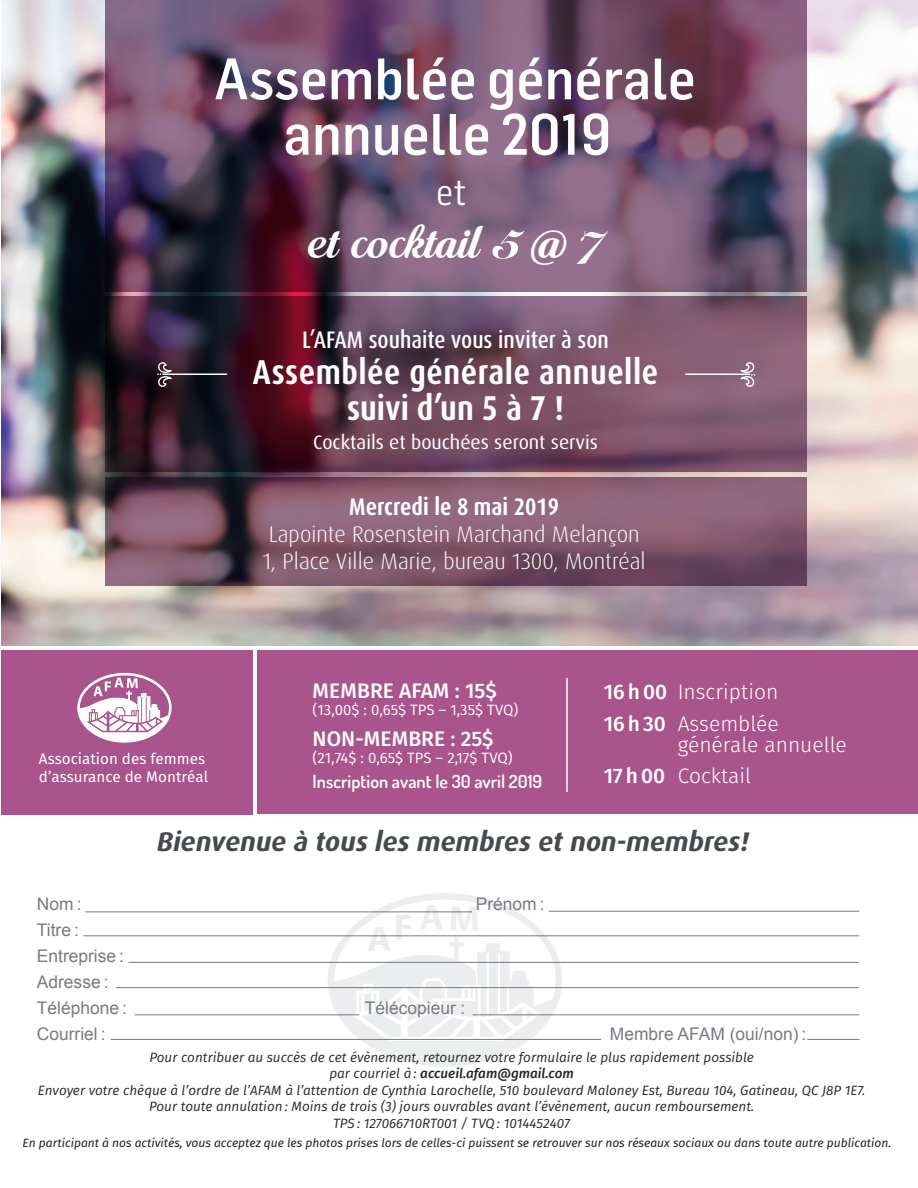
<style>
.page{position:relative;width:918px;height:1188px;background:#fff}
.page>*{position:absolute;margin:0;border:0;box-sizing:border-box;transform-origin:0 0}
.t1{font:500 57.15px/55.5px "Flama Semicondensed";color:#fff;text-align:center}
.t2{font:49.05px "Quincho Script PERSONALUSE";color:#fff}
.t3{font:36.9px "Flama Semicondensed";color:#fff}
.t4{font:700 condensed 34.5px/36px "Dax Pro";letter-spacing:.015em;color:#fff;text-align:center}
.t5{font:italic 700 27px "Dax Pro";color:#434b4d}
.t6{font:500 condensed 24px "Dax Pro";color:#fff}
.t7{font:700 condensed 24px "Dax Pro";color:#fff}
.t8{font:300 22.5px/27px "Dax Pro";color:#fff}
.t9{font:300 21px/31.5px "Fira Sans";color:#fff}
.t10{font:500 21px "Fira Sans";color:#fff}
.t11{font:19.5px "Dax Pro";color:#fff}
.t12{font:600 18px "Dosis";color:#fff}
.t13{font:17.4px/26.1px "Arial";color:#767b80}
.t14{font:15.15px/18.1px "Fira Sans";color:#fff}
.t15{font:15px "Fira Sans";color:#fff}
.t16{font:italic 13.5px/16.5px "Fira Sans";color:#212727;text-align:center}
.t17{font:italic 12px "Fira Sans";color:#231f20}
.s1{font-family:"Snell Roundhand";font-weight:900;font-size:51.6px}
.s2{font-family:"Snell Roundhand";font-weight:900}
.s3{font-weight:500}
</style>
<div class="page">
<img style="left:1px;top:1px;width:917px;height:644px">
<svg style="left:106px;top:0;width:701px;height:292px;background:#6b4b68"></svg>
<svg style="left:106px;top:297px;width:701px;height:175px;background:#623d51"></svg>
<svg style="left:106px;top:477px;width:701px;height:109px;background:#7c5569"></svg>
<div style="left:258px;top:650px;width:660px;height:164px;background:#a9548c"></div>
<div style="left:1px;top:650px;width:252px;height:165px;background:#a9548c"></div>
<svg style="left:77px;top:673px;width:95px;height:70px"></svg>
<svg style="left:157px;top:362px;width:15px;height:25px"></svg>
<hr style="left:162px;top:374px;width:65px;height:1px;background:#fff">
<svg style="left:740px;top:362px;width:15px;height:25px"></svg>
<hr style="left:685px;top:374px;width:65px;height:1px;background:#fff">
<hr style="left:566px;top:678px;width:2px;height:114px;background:#fff">
<svg style="left:328px;top:893px;width:234px;height:174px"></svg>
<hr style="left:85px;top:912px;width:387px;height:1px;background:#767b80">
<hr style="left:83px;top:935px;width:776px;height:1px;background:#767b80">
<hr style="left:128px;top:962px;width:731px;height:1px;background:#767b80">
<hr style="left:116px;top:987px;width:742px;height:1px;background:#767b80">
<hr style="left:135px;top:1014px;width:224px;height:1px;background:#767b80">
<hr style="left:473px;top:1014px;width:386px;height:1px;background:#767b80">
<hr style="left:111px;top:1039px;width:490px;height:1px;background:#767b80">
<hr style="left:549px;top:911px;width:310px;height:1px;background:#767b80">
<hr style="left:807px;top:1039px;width:52px;height:1px;background:#767b80">
<h1 class="t1" style="left:214px;top:49px;width:483px">Assemblée générale annuelle 2019</h1>
<h3 class="t3" style="left:436px;top:168px;width:31px">et</h3>
<h2 class="t2" style="left:308px;top:214px;width:298px">et cocktail <span class="s1">5</span> @<span class="s2">7</span></h2>
<h3 class="t6" style="left:302px;top:324px;width:308px">L’AFAM souhaite vous inviter à son</h3>
<h3 class="t4" style="left:253px;top:354px;width:407px">Assemblée générale annuelle suivi d’un 5 à 7 !</h3>
<h3 class="t11" style="left:313px;top:430px;width:286px">Cocktails et bouchées seront servis</h3>
<p class="t14" style="left:39px;top:749px;width:171px">Association des femmes d’assurance de Montréal</p>
<h3 class="t7" style="left:349px;top:491px;width:211px">Mercredi le 8 mai 2019</h3>
<h3 class="t8" style="left:263px;top:521px;width:384px">Lapointe Rosenstein Marchand Melançon<br>1, Place Ville Marie, bureau 1300, Montréal</h3>
<h3 class="t10" style="left:313px;top:674px;width:186px">MEMBRE AFAM : 15$</h3>
<p class="t15" style="left:313px;top:698px;width:207px">(13,00$ : 0,65$ TPS – 1,35$ TVQ)</p>
<h3 class="t10" style="left:313px;top:722px;width:183px">NON-MEMBRE : 25$</h3>
<p class="t15" style="left:313px;top:746px;width:202px">(21,74$ : 0,65$ TPS – 2,17$ TVQ)</p>
<h3 class="t12" style="left:313px;top:770px;width:231px">Inscription avant le 30 avril 2019</h3>
<h3 class="t9" style="left:604px;top:676px;width:177px"><span class="s3">16 h 00</span> Inscription<br><span class="s3">16 h 30</span> Assemblée</h3>
<h3 class="t9" style="left:604px;top:729px;width:245px;text-indent:74px">générale annuelle<br><span class="s3">17 h 00</span> Cocktail</h3>
<h3 class="t5" style="left:157px;top:825px;width:594px">Bienvenue à tous les membres et non-membres!</h3>
<p class="t13" style="left:37px;top:891px;width:46px">Nom :</p>
<p class="t13" style="left:476px;top:891px;width:70px">Prénom :</p>
<p class="t13" style="left:37px;top:917px;width:92px">Titre :<br>Entreprise :<br>Adresse :<br>Téléphone :</p>
<p class="t13" style="left:365px;top:995px;width:102px">Télécopieur :</p>
<p class="t13" style="left:37px;top:1021px;width:70px">Courriel :</p>
<p class="t13" style="left:610px;top:1021px;width:198px">Membre AFAM (oui/non) :</p>
<p class="t16" style="left:38px;top:1048px;width:829px">Pour contribuer au succès de cet évènement, retournez votre formulaire le plus rapidement possible<br>par courriel à : <span class="s3">accueil.afam@gmail.com<br></span>Envoyer votre chèque à l’ordre de l’AFAM à l’attention de Cynthia Larochelle, 510 boulevard Maloney Est, Bureau 104, Gatineau, QC J8P 1E7.<br>Pour toute annulation : Moins de trois (3) jours ouvrables avant l’évènement, aucun remboursement.<br>TPS : 127066710RT001 / TVQ : 1014452407</p>
<p class="t17" style="left:22px;top:1134px;width:870px">En participant à nos activités, vous acceptez que les photos prises lors de celles-ci puissent se retrouver sur nos réseaux sociaux ou dans toute autre publication.</p>
</div>
